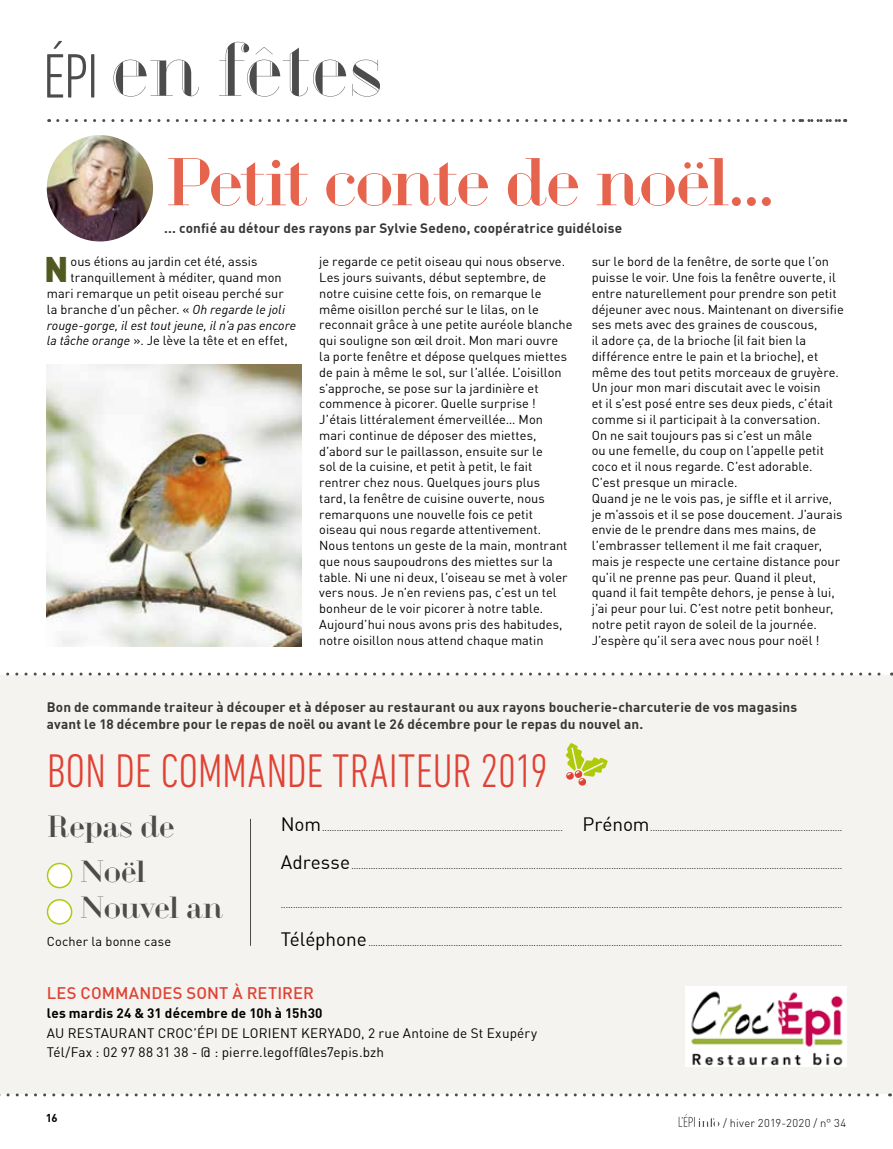
<style>
.page{position:relative;width:893px;height:1149px;background:#fff}
.page>*{position:absolute;margin:0;border:0;box-sizing:border-box;transform-origin:0 0}
.t1{font:71.25px "Geotica One Engraved";color:#4d4c4c}
.t2{font:63px "Geotica Two";letter-spacing:-.03em;color:#e6634d}
.t3{font:300 condensed 48px "DIN Next LT Pro";letter-spacing:-.005em;color:#e04234}
.t4{font:900 34.8px "DIN Offc";color:#525920}
.t5{font:28.5px/44.7px "Geotica Two";letter-spacing:-.015em;color:#4d4c4c;text-align:center}
.t6{font:500 16.5px "DIN Offc";letter-spacing:.01em;color:#e04234}
.t7{font:700 13.5px/16.5px "DIN Offc";letter-spacing:.015em;color:#373737}
.t8{font:13.5px/19.5px "DIN Offc";letter-spacing:.01em;color:#000}
.t9{font:700 13.5px "DIN Offc";letter-spacing:.015em;color:#000}
.t10{font:12.75px/15.8px "DIN Offc";letter-spacing:.005em;color:#000}
.t11{font:italic 12.75px "DIN Offc";letter-spacing:.005em;color:#000}
.t12{font:300 11.25px "DIN Offc";letter-spacing:.035em;color:#000}
.t13{font:700 11.25px "DIN Offc";color:#000}
.t14{font:9px "DIN Offc";color:#000}
.s1{font-style:italic}
.s2{font-size:18.9px}
</style>
<div class="page">
<div style="left:0;top:675px;width:893px;height:418px;background:#f5f3ef"></div>
<svg style="left:6px;top:672px;width:886px;height:3px"></svg>
<svg style="left:0;top:1093px;width:890px;height:3px"></svg>
<svg style="left:47px;top:41px;width:47px;height:56px"></svg>
<svg style="left:58px;top:119px;width:788px;height:3px"></svg>
<img style="left:47px;top:135px;width:106px;height:106px;border-radius:53px">
<img style="left:686px;top:986px;width:160px;height:79px">
<img style="left:47px;top:364px;width:254px;height:282px">
<svg style="left:565px;top:743px;width:43px;height:43px"></svg>
<div style="left:48px;top:863px;width:24px;height:24px;background:#fff;border-radius:50%"></div>
<div style="left:47px;top:862px;width:25px;height:26px;border:2px solid #afca0b;border-radius:50%"></div>
<div style="left:48px;top:899px;width:24px;height:24px;background:#fff;border-radius:50%"></div>
<div style="left:47px;top:898px;width:25px;height:26px;border:2px solid #afca0b;border-radius:50%"></div>
<hr style="left:250px;top:818px;width:1px;height:127px;background:#4d4c4c">
<svg style="left:679px;top:1113px;width:40px;height:13px"></svg>
<h1 class="t1" style="left:110px;top:27px;width:274px">en fêtes</h1>
<h2 class="t2" style="left:165px;top:144px;width:610px">Petit conte de noël...</h2>
<p class="t7" style="left:164px;top:220px;width:460px">... confié au détour des rayons par Sylvie Sedeno, coopératrice guidéloise</p>
<h3 class="t4" style="left:44px;top:246px;width:26px">N</h3>
<p class="t10" style="left:71px;top:254px;width:188px">ous étions au jardin cet été, assis</p>
<p class="t10" style="left:71px;top:270px;width:213px">tranquillement à méditer, quand mon</p>
<p class="t10" style="left:47px;top:285px;width:238px">mari remarque un petit oiseau perché sur</p>
<p class="t10" style="left:47px;top:301px;width:240px">la branche d’un pêcher. « <span class="s1">Oh regarde le joli</span></p>
<p class="t11" style="left:47px;top:317px;width:251px">rouge-gorge, il est tout jeune, il n’a pas encore</p>
<p class="t10" style="left:47px;top:333px;width:243px"><span class="s1">la tâche orange</span> ». Je lève la tête et en effet,</p>
<p class="t10" style="left:319px;top:254px;width:255px">je regarde ce petit oiseau qui nous observe.<br>Les jours suivants, début septembre, de notre cuisine cette fois, on remarque le même oisillon perché sur le lilas, on le reconnait grâce à une petite auréole blanche qui souligne son œil droit. Mon mari ouvre<br>la porte fenêtre et dépose quelques miettes de pain à même le sol, sur l’allée. L’oisillon s’approche, se pose sur la jardinière et commence à picorer. Quelle surprise !<br>J’étais littéralement émerveillée… Mon mari continue de déposer des miettes, d’abord sur le paillasson, ensuite sur le<br>sol de la cuisine, et petit à petit, le fait rentrer chez nous. Quelques jours plus<br>tard, la fenêtre de cuisine ouverte, nous remarquons une nouvelle fois ce petit oiseau qui nous regarde attentivement.<br>Nous tentons un geste de la main, montrant que nous saupoudrons des miettes sur la table. Ni une ni deux, l’oiseau se met à voler vers nous. Je n’en reviens pas, c’est un tel bonheur de le voir picorer à notre table.<br>Aujourd’hui nous avons pris des habitudes, notre oisillon nous attend chaque matin</p>
<p class="t10" style="left:592px;top:254px;width:254px">sur le bord de la fenêtre, de sorte que l’on puisse le voir. Une fois la fenêtre ouverte, il entre naturellement pour prendre son petit déjeuner avec nous. Maintenant on diversifie ses mets avec des graines de couscous,<br>il adore ça, de la brioche (il fait bien la différence entre le pain et la brioche), et même des tout petits morceaux de gruyère.<br>Un jour mon mari discutait avec le voisin<br>et il s’est posé entre ses deux pieds, c’était comme si il participait à la conversation.<br>On ne sait toujours pas si c’est un mâle<br>ou une femelle, du coup on l’appelle petit coco et il nous regarde. C’est adorable.<br>C’est presque un miracle.<br>Quand je ne le vois pas, je siffle et il arrive, je m’assois et il se pose doucement. J’aurais envie de le prendre dans mes mains, de l’embrasser tellement il me fait craquer, mais je respecte une certaine distance pour qu’il ne prenne pas peur. Quand il pleut, quand il fait tempête dehors, je pense à lui, j’ai peur pour lui. C’est notre petit bonheur, notre petit rayon de soleil de la journée.<br>J’espère qu’il sera avec nous pour noël !</p>
<p class="t7" style="left:47px;top:699px;width:752px">Bon de commande traiteur à découper et à déposer au restaurant ou aux rayons boucherie-charcuterie de vos magasins avant le 18 décembre pour le repas de noël ou avant le 26 décembre pour le repas du nouvel an.</p>
<h3 class="t3" style="left:47px;top:743px;width:503px">BON DE COMMANDE TRAITEUR 2019</h3>
<h3 class="t5" style="left:47px;top:804px;width:129px">Repas de<br>Noël</h3>
<h3 class="t5" style="left:80px;top:885px;width:144px">Nouvel an</h3>
<p class="t14" style="left:281px;top:822px;width:563px"><span class="s2">Nom</span>................................................................................................... <span class="s2">Prénom</span>...............................................................................</p>
<p class="t14" style="left:281px;top:860px;width:563px"><span class="s2">Adresse</span>..........................................................................................................................................................................................................</p>
<p class="t10" style="left:47px;top:933px;width:126px">Cocher la bonne case</p>
<p class="t6" style="left:47px;top:982px;width:269px">LES COMMANDES SONT À RETIRER</p>
<p class="t9" style="left:47px;top:1004px;width:277px">les mardis 24 &amp; 31 décembre de 10h à 15h30</p>
<p class="t8" style="left:47px;top:1023px;width:492px">AU RESTAURANT CROC’ÉPI DE LORIENT KERYADO, 2 rue Antoine de St Exupéry<br>Tél/Fax : 02 97 88 31 38 - @ : pierre.legoff@les7epis.bzh</p>
<p class="t13" style="left:46px;top:1110px;width:13px">16</p>
<p class="t12" style="left:723px;top:1115px;width:125px">/ hiver 2019-2020 / n° 34</p>
</div>
